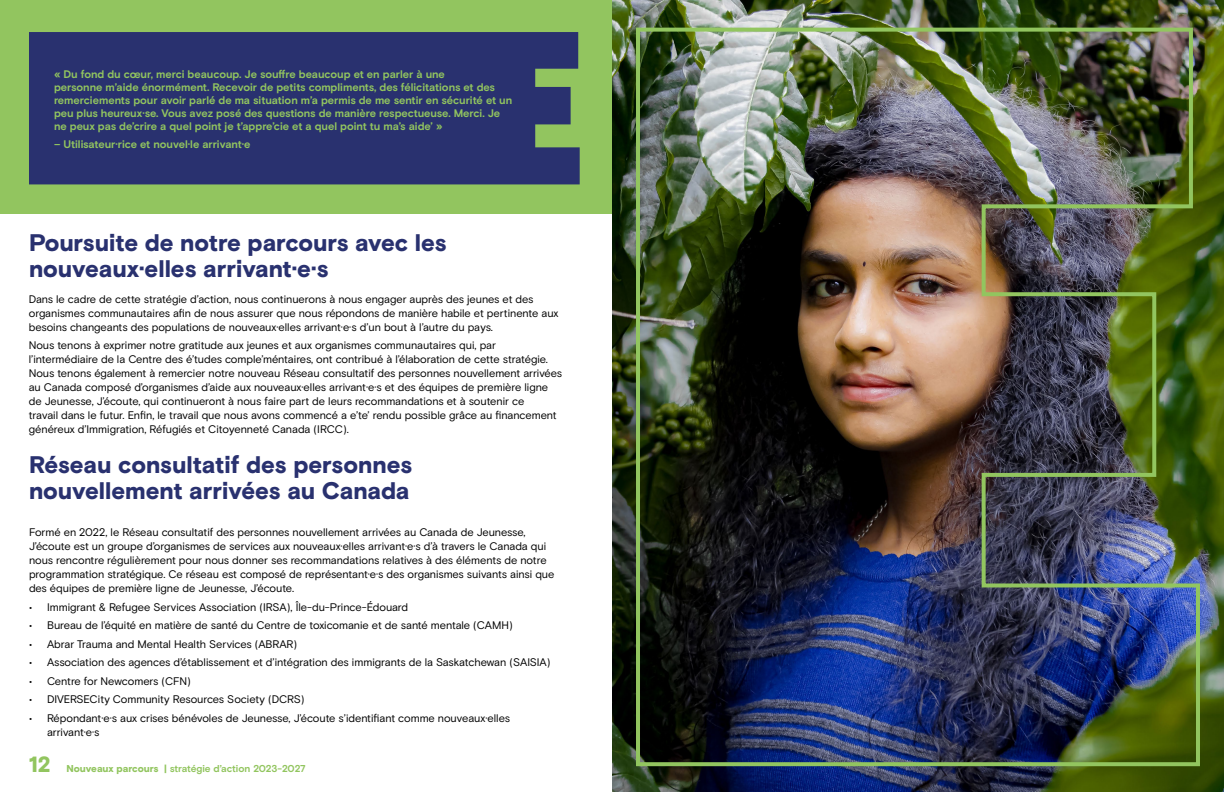
<style>
.page{position:relative;width:1224px;height:792px;background:#fff}
.page>*{position:absolute;margin:0;border:0;box-sizing:border-box;transform-origin:0 0}
.Header_3{font:900 24px/26px "Basis Grotesque Pro";letter-spacing:-.005em;color:#29316f}
.Paragraph_Style_1{font:900 22px "Basis Grotesque Pro";color:#92c55f}
.KHP_Body_copy{font:11px/14px "Basis Grotesque Pro";letter-spacing:-.005em;color:#000}
.KHP_Body_copy-2{font:700 11px/13px "Basis Grotesque Pro";color:#92c55f}
.KHP_Body_copy-3{font:700 10px "Basis Grotesque Pro";letter-spacing:-.01em;color:#92c55f}
.s1{font-weight:900}
</style>
<div class="page">
<img style="left:612px;top:0;width:612px;height:792px">
<img style="left:634px;top:26px;width:568px;height:742px">
<div style="left:0;top:0;width:612px;height:213px;background:#92c55f"></div>
<div style="left:29px;top:32px;width:551px;height:152px;background:#29316f"></div>
<p class="KHP_Body_copy-2" style="left:54px;top:68px;width:460px">« Du fond du cœur, merci beaucoup. Je souffre beaucoup et en parler à une<br>personne m’aide énormément. Recevoir de petits compliments, des félicitations et des remerciements pour avoir parlé de ma situation m’a permis de me sentir en sécurité et un peu plus heureux·se. Vous avez posé des questions de manière respectueuse. Merci. Je ne peux pas de’crire a quel point je t’appre’cie et a quel point tu ma’s aide’ »</p>
<p class="KHP_Body_copy-2" style="left:54px;top:139px;width:198px">– Utilisateur·rice et nouvel·le arrivant·e</p>
<p class="Header_3" style="left:29px;top:231px;width:419px">Poursuite de notre parcours avec les nouveaux·elles arrivant·e·s</p>
<p class="KHP_Body_copy" style="left:29px;top:292px;width:531px">Dans le cadre de cette stratégie d’action, nous continuerons à nous engager auprès des jeunes et des organismes communautaires afin de nous assurer que nous répondons de manière habile et pertinente aux besoins changeants des populations de nouveaux·elles arrivant·e·s d’un bout à l’autre du pays.</p>
<p class="KHP_Body_copy" style="left:29px;top:338px;width:535px">Nous tenons à exprimer notre gratitude aux jeunes et aux organismes communautaires qui, par l’intermédiaire de la Centre des é’tudes comple’méntaires, ont contribué à l’élaboration de cette stratégie.<br>Nous tenons également à remercier notre nouveau Réseau consultatif des personnes nouvellement arrivées au Canada composé d’organismes d’aide aux nouveaux·elles arrivant·e·s et des équipes de première ligne de Jeunesse, J’écoute, qui continueront à nous faire part de leurs recommandations et à soutenir ce<br>travail dans le futur. Enfin, le travail que nous avons commencé a e’te’ rendu possible grâce au financement généreux d’Immigration, Réfugiés et Citoyenneté Canada (IRCC).</p>
<p class="Header_3" style="left:29px;top:453px;width:385px">Réseau consultatif des personnes nouvellement arrivées au Canada</p>
<p class="KHP_Body_copy" style="left:29px;top:525px;width:527px">Formé en 2022, le Réseau consultatif des personnes nouvellement arrivées au Canada de Jeunesse, J’écoute est un groupe d’organismes de services aux nouveaux·elles arrivant·e·s d’à travers le Canada qui nous rencontre régulièrement pour nous donner ses recommandations relatives à des éléments de notre programmation stratégique. Ce réseau est composé de représentant·e·s des organismes suivants ainsi que des équipes de première ligne de Jeunesse, J’écoute.</p>
<p class="KHP_Body_copy" style="left:29px;top:600px;width:381px">• Immigrant &amp; Refugee Services Association (IRSA), Île-du-Prince-Édouard</p>
<p class="KHP_Body_copy" style="left:29px;top:618px;width:485px">• Bureau de l’équité en matière de santé du Centre de toxicomanie et de santé mentale (CAMH)</p>
<p class="KHP_Body_copy" style="left:29px;top:637px;width:270px">• Abrar Trauma and Mental Health Services (ABRAR)</p>
<p class="KHP_Body_copy" style="left:29px;top:655px;width:523px">• Association des agences d’établissement et d’intégration des immigrants de la Saskatchewan (SAISIA)</p>
<p class="KHP_Body_copy" style="left:29px;top:674px;width:163px">• Centre for Newcomers (CFN)</p>
<p class="KHP_Body_copy" style="left:29px;top:692px;width:277px">• DIVERSECity Community Resources Society (DCRS)</p>
<p class="KHP_Body_copy" style="left:47px;top:711px;width:465px;text-indent:-18px">• Répondant·e·s aux crises bénévoles de Jeunesse, J’écoute s’identifiant comme nouveaux·elles arrivant·e·s</p>
<p class="Paragraph_Style_1" style="left:29px;top:751px;width:24px">12</p>
<p class="KHP_Body_copy-3" style="left:67px;top:762px;width:241px"><span class="s1">Nouveaux parcours |</span> stratégie d’action 2023-2027</p>
</div>
